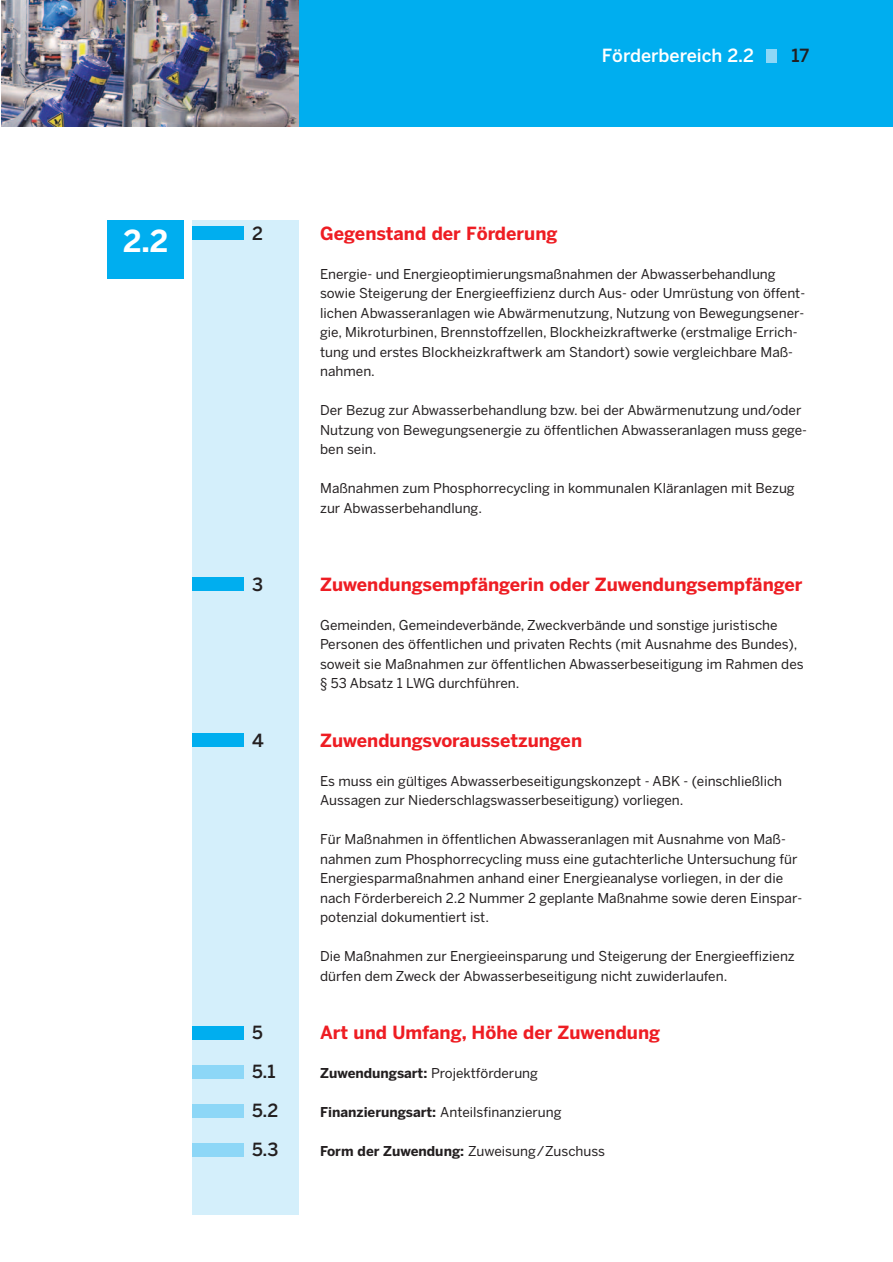
<style>
.page{position:relative;width:893px;height:1262px;background:#fff}
.page>*{position:absolute;margin:0;border:0;box-sizing:border-box;transform-origin:0 0}
.t1{font:700 30px "Benton Sans";color:#fff}
.t2{font:700 18px "Benton Sans";color:#ee1d23}
.t3{font:500 18px "Benton Sans";color:#fff}
.t4{font:500 18px/39px "Benton Sans";color:#231f20}
.t5{font:13.5px/19.5px "Benton Sans";color:#231f20}
.s1{font-weight:700}
</style>
<div class="page">
<div style="left:1px;top:0;width:891px;height:126px;background:#00aeef"></div>
<div style="left:766px;top:49px;width:11px;height:13px;background:#8dd7f7"></div>
<img style="left:1px;top:0;width:298px;height:126px">
<div style="left:192px;top:220px;width:107px;height:995px;background:#d4effb"></div>
<div style="left:192px;top:733px;width:51px;height:14px;background:#00aeef"></div>
<div style="left:192px;top:1026px;width:51px;height:13px;background:#00aeef"></div>
<div style="left:107px;top:220px;width:77px;height:59px;background:#00aeef"></div>
<div style="left:192px;top:1065px;width:51px;height:13px;background:#8dd7f7"></div>
<div style="left:192px;top:1104px;width:51px;height:13px;background:#8dd7f7"></div>
<div style="left:192px;top:1143px;width:51px;height:13px;background:#8dd7f7"></div>
<div style="left:192px;top:226px;width:51px;height:14px;background:#00aeef"></div>
<div style="left:192px;top:577px;width:51px;height:14px;background:#00aeef"></div>
<h1 class="t1" style="left:123px;top:230px;width:47px">2.2</h1>
<h2 class="t3" style="left:602px;top:49px;width:154px">Förderbereich 2.2</h2>
<h2 class="t4" style="left:791px;top:38px;width:19px">17</h2>
<h2 class="t4" style="left:252px;top:215px;width:12px">2</h2>
<h2 class="t2" style="left:320px;top:226px;width:239px">Gegenstand der Förderung</h2>
<p class="t5" style="left:320px;top:265px;width:486px">Energie- und Energieoptimierungsmaßnahmen der Abwasserbehandlung sowie Steigerung der Energieeffizienz durch Aus- oder Umrüstung von öffent&shy;lichen Abwasseranlagen wie Abwärmenutzung, Nutzung von Bewegungsener&shy;gie, Mikroturbinen, Brennstoffzellen, Blockheizkraftwerke (erstmalige Errich&shy;tung und erstes Blockheizkraftwerk am Standort) sowie vergleichbare Maß&shy;nahmen.</p>
<p class="t5" style="left:320px;top:402px;width:488px">Der Bezug zur Abwasserbehandlung bzw. bei der Abwärmenutzung und/oder<br>Nutzung von Bewegungsenergie zu öffentlichen Abwasseranlagen muss gege&shy;ben sein.</p>
<p class="t5" style="left:320px;top:480px;width:476px">Maßnahmen zum Phosphorrecycling in kommunalen Kläranlagen mit Bezug zur Abwasserbehandlung.</p>
<h2 class="t4" style="left:252px;top:566px;width:12px">3</h2>
<h2 class="t2" style="left:320px;top:577px;width:484px">Zuwendungsempfängerin oder Zuwendungsempfänger</h2>
<p class="t5" style="left:320px;top:616px;width:485px">Gemeinden, Gemeindeverbände, Zweckverbände und sonstige juristische Personen des öffentlichen und privaten Rechts (mit Ausnahme des Bundes), soweit sie Maßnahmen zur öffentlichen Abwasserbeseitigung im Rahmen des § 53 Absatz 1 LWG durchführen.</p>
<h2 class="t4" style="left:252px;top:722px;width:13px">4</h2>
<h2 class="t2" style="left:320px;top:733px;width:263px">Zuwendungsvoraussetzungen</h2>
<p class="t5" style="left:320px;top:772px;width:463px">Es muss ein gültiges Abwasserbeseitigungskonzept - ABK - (einschließlich<br>Aussagen zur Niederschlagswasserbeseitigung) vorliegen.</p>
<p class="t5" style="left:320px;top:831px;width:483px">Für Maßnahmen in öffentlichen Abwasseranlagen mit Ausnahme von Maß&shy;nahmen zum Phosphorrecycling muss eine gutachterliche Untersuchung für Energiesparmaßnahmen anhand einer Energieanalyse vorliegen, in der die nach Förderbereich 2.2 Nummer 2 geplante Maßnahme sowie deren Einspar&shy;potenzial dokumentiert ist.</p>
<p class="t5" style="left:320px;top:948px;width:476px">Die Maßnahmen zur Energieeinsparung und Steigerung der Energieeffizienz dürfen dem Zweck der Abwasserbeseitigung nicht zuwiderlaufen.</p>
<h2 class="t4" style="left:252px;top:1015px;width:12px">5</h2>
<h2 class="t4" style="left:252px;top:1054px;width:28px">5.1<br>5.2<br>5.3</h2>
<h2 class="t2" style="left:320px;top:1026px;width:341px">Art und Umfang, Höhe der Zuwendung</h2>
<p class="t5" style="left:320px;top:1065px;width:219px"><span class="s1">Zuwendungsart:</span> Projektförderung</p>
<p class="t5" style="left:320px;top:1104px;width:243px"><span class="s1">Finanzierungsart:</span> Anteilsfinanzierung</p>
<p class="t5" style="left:320px;top:1143px;width:286px"><span class="s1">Form der Zuwendung:</span> Zuweisung/Zuschuss</p>
</div>
